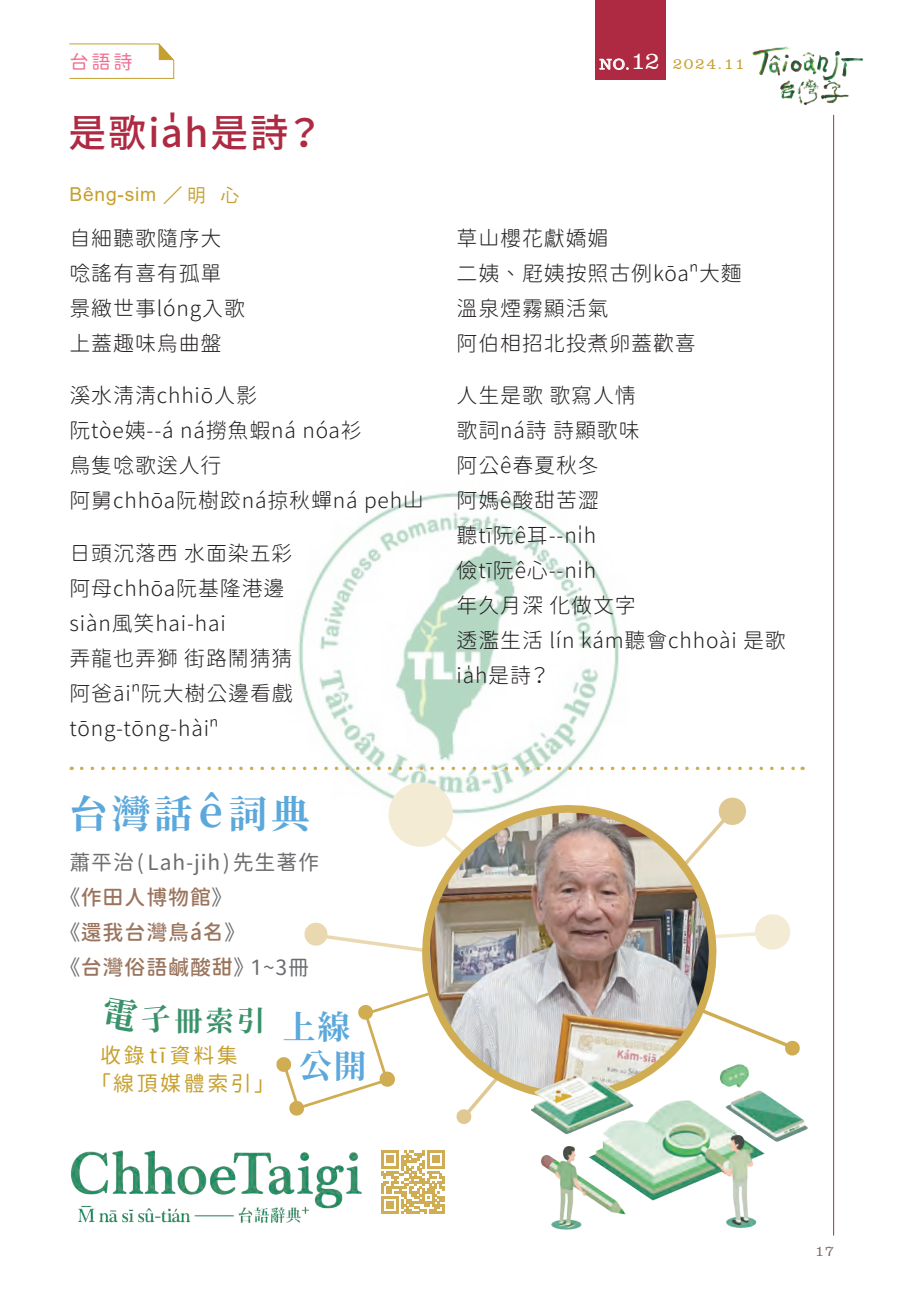
<style>
.page{position:relative;width:918px;height:1305px;background:#fff}
.page>*{position:absolute;margin:0;border:0;box-sizing:border-box;transform-origin:0 0}
.t1{font:38.5px "Gen Seki Gothic TW M";letter-spacing:.04em;color:#ae2a42}
.t2{font:38.5px "Gen Yo Min TW B";color:#5ba8dc}
.t3{font:32.73px/38.5px "Gen Yo Min TW B";color:#5ba8dc;text-align:center}
.t4{font:28px "Gen Yo Min TW B";color:#3a926b}
.t5{font:21px/35px "Gen Sen Rounded TW L";letter-spacing:.04em;color:#231f20}
.t6{font:21px/35px "Gen Sen Rounded TW M";letter-spacing:.04em;color:#9a745d}
.t7{font:21px "Gen Sen Rounded TW R";letter-spacing:.04em;color:#6c6d70}
.t8{font:21px/28px "Gen Sen Rounded TW R";letter-spacing:.12em;color:#c6a02e}
.t9{font:19.25px "Arial";letter-spacing:.04em;color:#c6a02e}
.t10{font:19.25px "Gen Sen Rounded TW R";color:#f17091}
.t11{font:300 15.75px "Clarendon BT";letter-spacing:.1em;color:#c6a02e}
.t12{font:300 14.88px "Clarendon BT";color:#7d6f6c}
.s1{font-family:"DF Hei Md HK BF"}
.s2{font-size:42px}
.s3{font-family:"Gen Sen Rounded TW R";color:#6c6d70}
.s4{font-size:14.88px;color:#fff}
.s5{font-size:24.5px;color:#fff}
</style>
<div class="page">
<img style="left:283px;top:492px;width:351px;height:286px">
<svg style="left:82px;top:766px;width:721px;height:4px"></svg>
<svg style="left:69px;top:43px;width:106px;height:36px"></svg>
<svg style="left:276px;top:778px;width:524px;height:346px"></svg>
<img style="left:421px;top:804px;width:296px;height:299px">
<svg style="left:381px;top:1150px;width:64px;height:64px"></svg>
<img style="left:529px;top:1062px;width:279px;height:168px">
<img style="left:70px;top:1150px;width:292px;height:73px">
<hr style="left:833px;top:115px;width:1px;height:1120px;background:#ae2a42">
<img style="left:780px;top:81px;width:69px;height:25px">
<img style="left:752px;top:46px;width:111px;height:35px">
<div style="left:595px;top:0;width:70px;height:79px;background:#ae2a42"></div>
<p class="t10" style="left:69px;top:51px;width:65px">台語詩</p>
<h1 class="t1" style="left:68px;top:111px;width:257px">是歌ia̍h是詩？</h1>
<p class="t9" style="left:69px;top:181px;width:172px">Bêng-sim <span class="s1">／明 心</span></p>
<p class="t5" style="left:69px;top:221px;width:177px">自細聽歌隨序大唸謠有喜有孤單景緻世事lóng入歌上蓋趣味烏曲盤</p>
<p class="t5" style="left:69px;top:378px;width:356px">溪水清清chhiō人影<br>阮tòe姨--á ná撈魚蝦ná nóa衫<br>鳥隻唸歌送人行<br>阿舅chhōa阮樹跤ná掠秋蟬ná peh山</p>
<p class="t5" style="left:69px;top:536px;width:225px">日頭沉落西 水面染五彩阿母chhōa阮基隆港邊siàn風笑hai-hai<br>弄龍也弄獅 街路鬧猜猜阿爸āiⁿ阮大樹公邊看戲tōng-tōng-hàiⁿ</p>
<h1 class="t2" style="left:69px;top:792px;width:242px">台灣話<span class="s2">ê</span>詞典</h1>
<p class="t7" style="left:69px;top:851px;width:251px">蕭平治( Lah-jih)先生著作</p>
<p class="t6" style="left:69px;top:880px;width:241px"><span class="s3">《</span>作田人博物館<span class="s3">》<br>《</span>還我台灣鳥á名<span class="s3">》<br>《</span>台灣俗語鹹酸甜<span class="s3">》 1~3冊</span></p>
<h3 class="t4" style="left:174px;top:1005px;width:92px">冊索引</h3>
<p class="t8" style="left:100px;top:1041px;width:166px">收錄tī資料集<br>「線頂媒體索引」</p>
<h2 class="t3" style="left:283px;top:1009px;width:85px">上線公開</h2>
<p class="t11" style="left:599px;top:54px;width:147px"><span class="s4">NO.</span><span class="s5">12</span> 2024.11</p>
<p class="t5" style="left:456px;top:221px;width:287px">草山櫻花獻嬌媚<br>二姨、屘姨按照古例kōaⁿ大麵溫泉煙霧顯活氣<br>阿伯相招北投煮卵蓋歡喜</p>
<p class="t5" style="left:456px;top:378px;width:331px">人生是歌 歌寫人情<br>歌詞ná詩 詩顯歌味<br>阿公ê春夏秋冬<br>阿媽ê酸甜苦澀<br>聽tī阮ê耳--ni̍h<br>儉tī阮ê心--ni̍h<br>年久月深 化做文字<br>透濫生活 lín kám聽會chhoài 是歌ia̍h是詩？</p>
<p class="t12" style="left:815px;top:1241px;width:20px">17</p>
</div>
